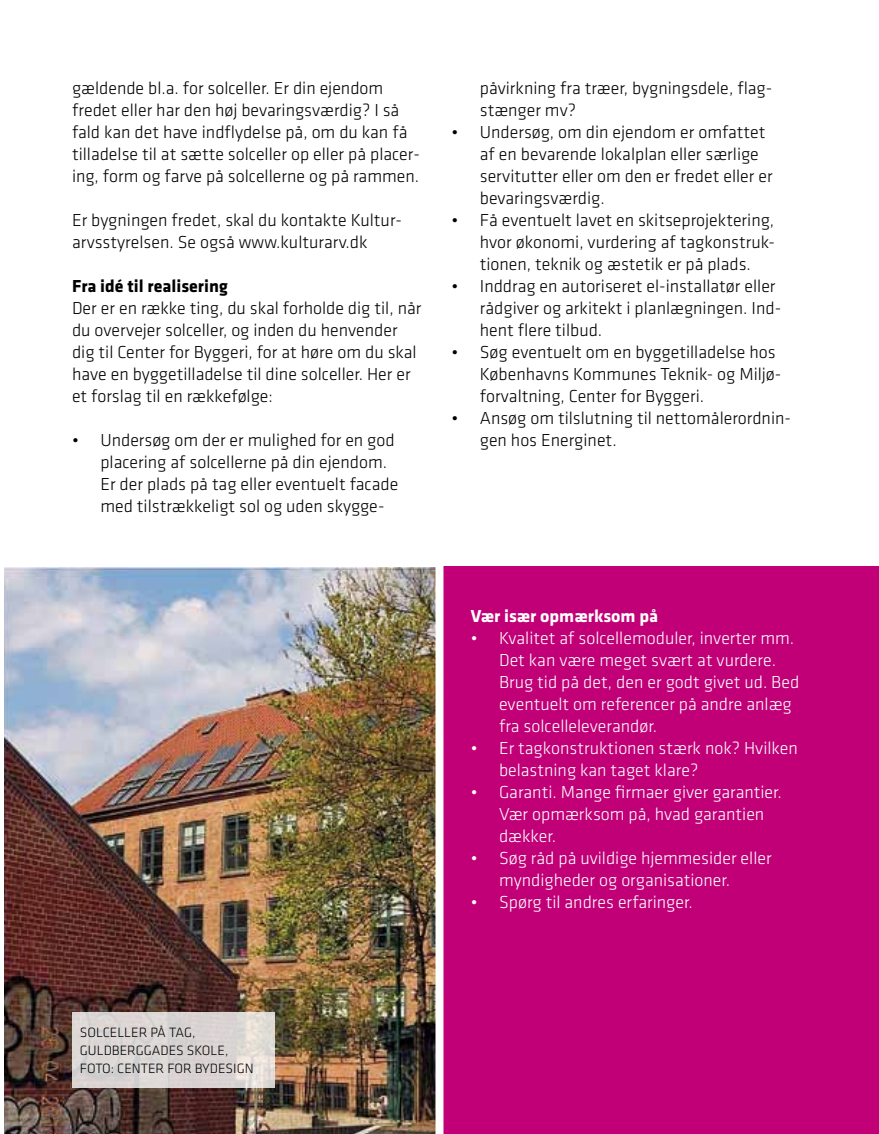
<style>
.page{position:relative;width:879px;height:1134px;background:#fff}
.page>*{position:absolute;margin:0;border:0;box-sizing:border-box;transform-origin:0 0}
.t1{font:300 18px/22px "Klavika";color:#000}
.t2{font:300 18px/22px "Klavika";color:#fff}
.t3{font:700 18px "Klavika";color:#000}
.t4{font:700 18px "Klavika";color:#fff}
.t5{font:300 14px/18px "Klavika";color:#000}
</style>
<div class="page">
<img style="left:4px;top:568px;width:431px;height:566px">
<svg style="left:72px;top:1012px;width:202px;height:76px;background:#dbd6d4"></svg>
<div style="left:439px;top:567px;width:440px;height:567px;background:#c10077"></div>
<div style="left:435px;top:552px;width:8px;height:582px;background:#fff"></div>
<p class="t1" style="left:72px;top:77px;width:349px">gældende bl.a. for solceller. Er din ejendom fredet eller har den høj bevaringsværdig? I så fald kan det have indflydelse på, om du kan få tilladelse til at sætte solceller op eller på placer&shy;ing, form og farve på solcellerne og på rammen.</p>
<p class="t1" style="left:72px;top:209px;width:331px">Er bygningen fredet, skal du kontakte Kultur&shy;arvsstyrelsen. Se også www.kulturarv.dk</p>
<p class="t3" style="left:72px;top:273px;width:157px">Fra idé til realisering</p>
<p class="t1" style="left:72px;top:297px;width:351px">Der er en række ting, du skal forholde dig til, når du overvejer solceller, og inden du henvender dig til Center for Byggeri, for at høre om du skal have en byggetilladelse til dine solceller. Her er et forslag til en rækkefølge:</p>
<p class="t1" style="left:100px;top:429px;width:299px;text-indent:-28px">• Undersøg om der er mulighed for en god placering af solcellerne på din ejendom.<br>Er der plads på tag eller eventuelt facade med tilstrækkeligt sol og uden skygge-</p>
<p class="t1" style="left:480px;top:77px;width:294px">påvirkning fra træer, bygningsdele, flag&shy;stænger mv?</p>
<p class="t1" style="left:480px;top:121px;width:294px;text-indent:-28px">• Undersøg, om din ejendom er omfattet af en bevarende lokalplan eller særlige servitutter eller om den er fredet eller er bevaringsværdig.</p>
<p class="t1" style="left:480px;top:209px;width:296px;text-align:justify;text-indent:-28px">• Få eventuelt lavet en skitseprojektering, hvor økonomi, vurdering af tagkonstruk&shy;tionen, teknik og æstetik er på plads.</p>
<p class="t1" style="left:480px;top:275px;width:303px;text-indent:-28px">• Inddrag en autoriseret el-installatør eller rådgiver og arkitekt i planlægningen. Ind&shy;hent flere tilbud.</p>
<p class="t1" style="left:480px;top:341px;width:303px;text-indent:-28px">• Søg eventuelt om en byggetilladelse hos<br>Københavns Kommunes Teknik- og Miljø&shy;forvaltning, Center for Byggeri.</p>
<p class="t1" style="left:480px;top:407px;width:313px;text-indent:-28px">• Ansøg om tilslutning til nettomålerordnin&shy;gen hos Energinet.</p>
<p class="t4" style="left:471px;top:603px;width:189px">Vær især opmærksom på</p>
<p class="t2" style="left:499px;top:627px;width:302px;text-indent:-28px">• Kvalitet af solcellemoduler, inverter mm.<br>Det kan være meget svært at vurdere.<br>Brug tid på det, den er godt givet ud. Bed eventuelt om referencer på andre anlæg fra solcelleleverandør.</p>
<p class="t2" style="left:499px;top:737px;width:300px;text-indent:-28px">• Er tagkonstruktionen stærk nok? Hvilken belastning kan taget klare?</p>
<p class="t2" style="left:499px;top:781px;width:284px;text-indent:-28px">• Garanti. Mange firmaer giver garantier.<br>Vær opmærksom på, hvad garantien dækker.</p>
<p class="t2" style="left:499px;top:847px;width:274px;text-indent:-28px">• Søg råd på uvildige hjemmesider eller myndigheder og organisationer.</p>
<p class="t2" style="left:471px;top:891px;width:224px">• Spørg til andres erfaringer.</p>
<p class="t5" style="left:80px;top:1023px;width:117px">Solceller på tag,<br>Guldberggades</p>
<p class="t5" style="left:187px;top:1041px;width:43px">Skole,</p>
<p class="t5" style="left:80px;top:1059px;width:9px">foto</p>
<p class="t5" style="left:111px;top:1059px;width:23px">: Center</p>
<p class="t5" style="left:167px;top:1059px;width:9px">for</p>
<p class="t5" style="left:195px;top:1059px;width:24px">Bydesign</p>
</div>
